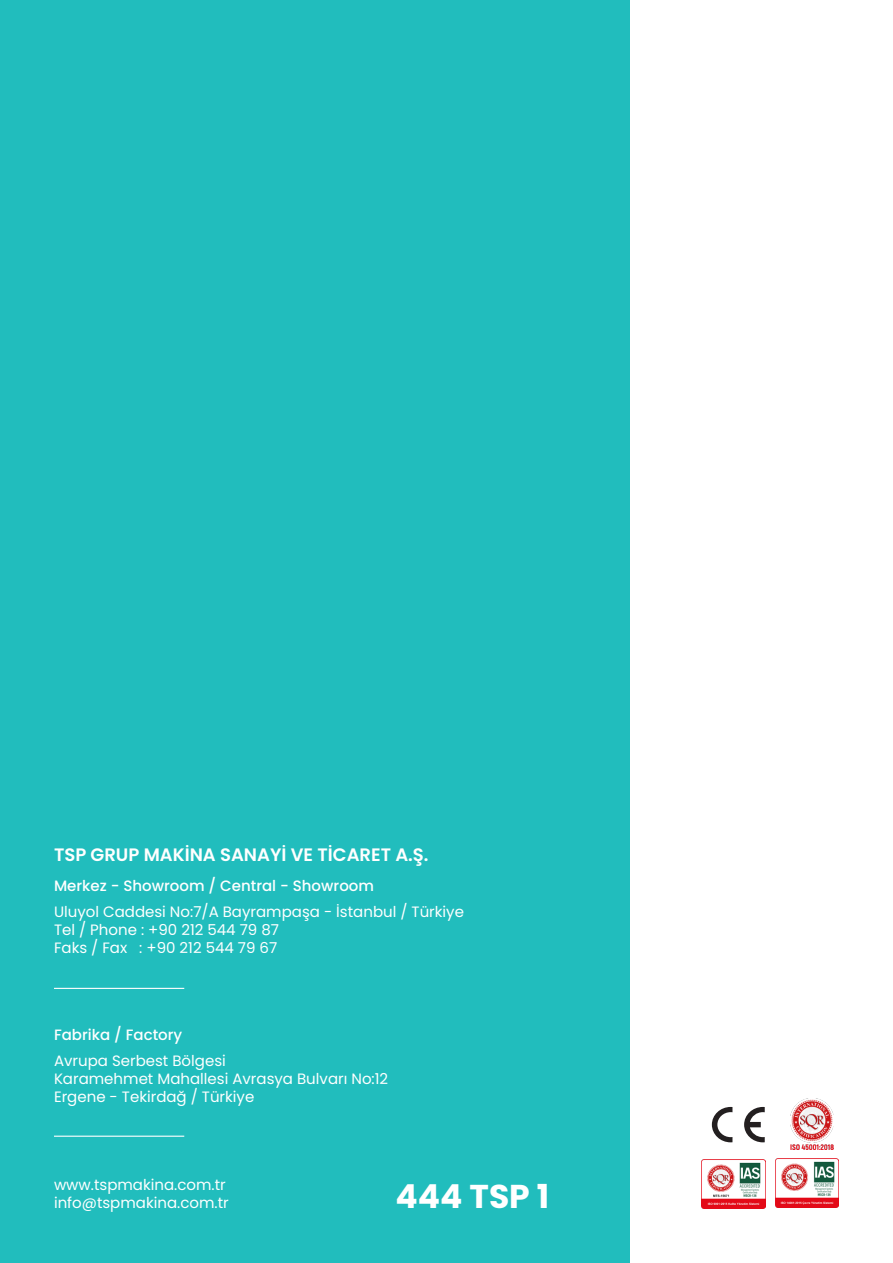
<style>
.page{position:relative;width:893px;height:1263px;background:#fff}
.page>*{position:absolute;margin:0;border:0;box-sizing:border-box;transform-origin:0 0}
.t1{font:700 33px "Poppins";color:#fff}
.t2{font:600 18px "Poppins";color:#fff}
.t3{font:15px/18px "Poppins";color:#fff}
.t4{font:500 15px "Poppins";color:#fff}
</style>
<div class="page">
<div style="left:0;top:0;width:629px;height:1263px;background:#21bdbd"></div>
<hr style="left:54px;top:988px;width:130px;height:1px;background:#fff">
<hr style="left:54px;top:1135px;width:130px;height:2px;background:#fff">
<svg style="left:712px;top:1107px;width:20px;height:35px"></svg>
<svg style="left:744px;top:1107px;width:21px;height:35px"></svg>
<img style="left:775px;top:1158px;width:64px;height:50px">
<img style="left:702px;top:1159px;width:64px;height:50px">
<img style="left:790px;top:1099px;width:43px;height:50px">
<p class="t2" style="left:54px;top:844px;width:376px">TSP GRUP MAKİNA SANAYİ VE TİCARET A.Ş.</p>
<p class="t4" style="left:54px;top:877px;width:322px">Merkez - Showroom / Central - Showroom</p>
<p class="t3" style="left:54px;top:903px;width:412px">Uluyol Caddesi No:7/A Bayrampaşa - İstanbul / Türkiye<br>Tel / Phone : +90 212 544 79 87<br>Faks / Fax : +90 212 544 79 67</p>
<p class="t4" style="left:54px;top:1026px;width:130px">Fabrika / Factory</p>
<p class="t3" style="left:54px;top:1052px;width:336px">Avrupa Serbest Bölgesi<br>Karamehmet Mahallesi Avrasya Bulvarı No:12<br>Ergene - Tekirdağ / Türkiye</p>
<p class="t3" style="left:54px;top:1175px;width:176px">www.tspmakina.com.tr info@tspmakina.com.tr</p>
<h1 class="t1" style="left:395px;top:1177px;width:155px">444 TSP 1</h1>
</div>
